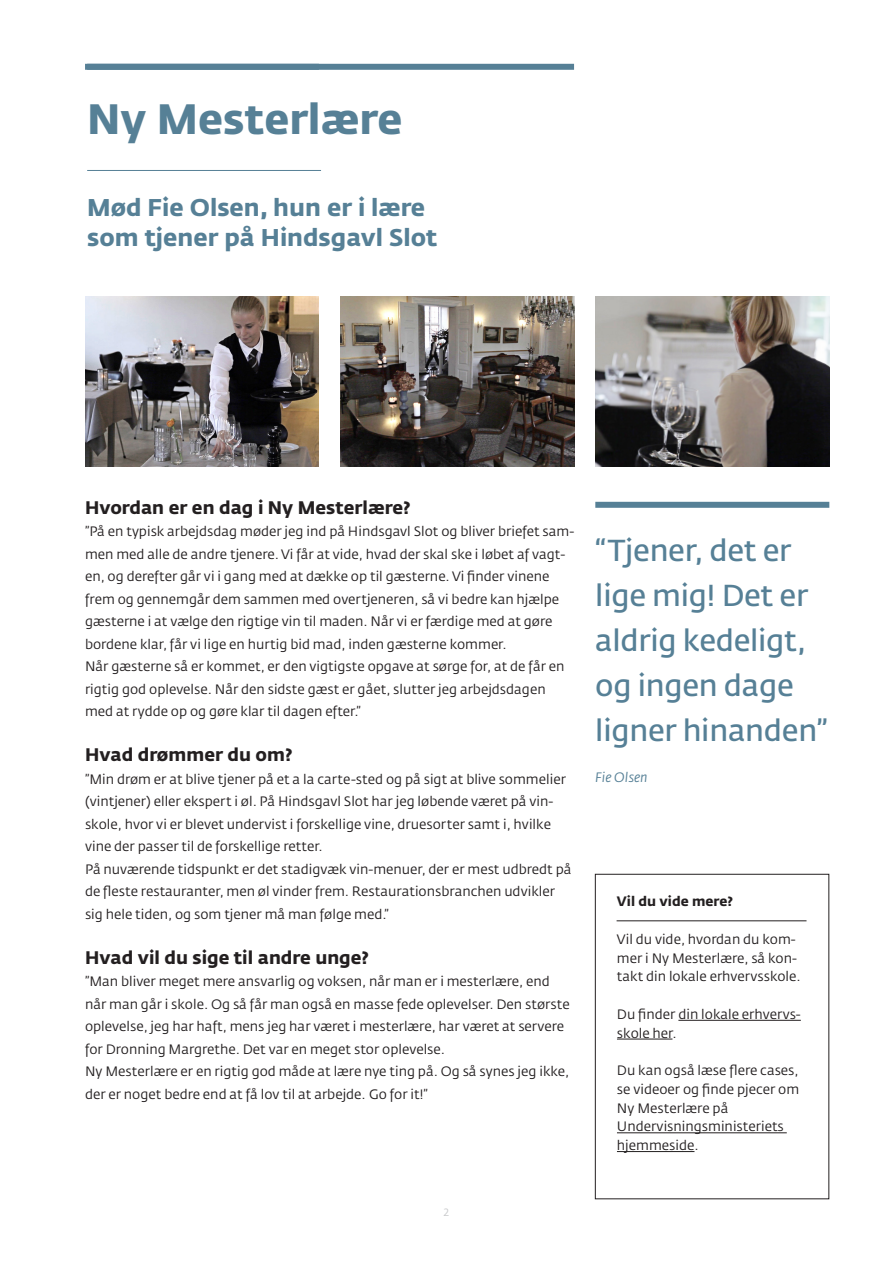
<style>
.page{position:relative;width:893px;height:1263px;background:#fff}
.page>*{position:absolute;margin:0;border:0;box-sizing:border-box;transform-origin:0 0}
.Overskrift_forside{font:700 42px "Fedra Sans Std";color:#568096}
.Citat_mellem{font:600 30px/45px "Fedra Sans Std";letter-spacing:-.01em;color:#568096}
.Underrubbrik_forside{font:700 24px "Fedra Sans Std";color:#568096}
.Mellemrubbrik_copy{font:700 18px "Fedra Sans Std";color:#231f20}
.Brødtekst_sans{font:700 18px "Fedra Sans Std";color:#231f20}
.Brødtekst_sans-2{font:13.5px/22.5px "Fedra Sans Std";color:#231f20}
.Fakta_brødtekst_sort{font:13.5px/18.8px "Fedra Sans Std";color:#231f20}
.Fakta_overskrift_mel{font:700 13.5px "Fedra Sans Std";color:#231f20}
.Citat_mellem-2{font:italic 13.5px "Fedra Sans Std";color:#568096}
.Sidetal_højre{font:10.5px "Fedra Sans Std";color:#c7c8ca}
</style>
<div class="page">
<div style="left:85px;top:64px;width:234px;height:6px;background:#568096"></div>
<img style="left:85px;top:296px;width:234px;height:170px">
<img style="left:595px;top:296px;width:234px;height:170px">
<img style="left:340px;top:296px;width:234px;height:170px">
<div style="left:87px;top:64px;width:487px;height:6px;background:#568096"></div>
<hr style="left:87px;top:170px;width:234px;height:1px;background:#568096">
<hr style="left:678px;top:1020px;width:123px;height:1px;background:#231f20">
<hr style="left:617px;top:1039px;width:55px;height:1px;background:#231f20">
<hr style="left:617px;top:1132px;width:170px;height:1px;background:#231f20">
<hr style="left:617px;top:1151px;width:77px;height:1px;background:#231f20">
<div style="left:595px;top:874px;width:234px;height:325px;border:1px solid #231f20"></div>
<hr style="left:617px;top:920px;width:189px;height:1px;background:#231f20">
<div style="left:595px;top:502px;width:234px;height:6px;background:#568096"></div>
<p class="Overskrift_forside" style="left:87px;top:92px;width:317px">Ny Mesterlære</p>
<p class="Underrubbrik_forside" style="left:87px;top:192px;width:340px">Mød Fie Olsen, hun er i lære</p>
<p class="Underrubbrik_forside" style="left:87px;top:222px;width:352px">som tjener på Hindsgavl Slot</p>
<p class="Brødtekst_sans" style="left:85px;top:496px;width:327px">Hvordan er en dag i Ny Mesterlære?</p>
<p class="Brødtekst_sans-2" style="left:85px;top:520px;width:491px">”På en typisk arbejdsdag møder jeg ind på Hindsgavl Slot og bliver briefet sam-</p>
<p class="Brødtekst_sans-2" style="left:85px;top:543px;width:482px">men med alle de andre tjenere. Vi får at vide, hvad der skal ske i løbet af vagt&shy;en, og derefter går vi i gang med at dække op til gæsterne. Vi finder vinene frem og gennemgår dem sammen med overtjeneren, så vi bedre kan hjælpe gæsterne i at vælge den rigtige vin til maden. Når vi er færdige med at gøre bordene klar, får vi lige en hurtig bid mad, inden gæsterne kommer.</p>
<p class="Brødtekst_sans-2" style="left:85px;top:655px;width:481px">Når gæsterne så er kommet, er den vigtigste opgave at sørge for, at de får en</p>
<p class="Brødtekst_sans-2" style="left:85px;top:678px;width:462px">rigtig god oplevelse. Når den sidste gæst er gået, slutter jeg arbejdsdagen med at rydde op og gøre klar til dagen efter.”</p>
<p class="Mellemrubbrik_copy" style="left:85px;top:743px;width:209px">Hvad drømmer du om?</p>
<p class="Brødtekst_sans-2" style="left:85px;top:768px;width:482px">”Min drøm er at blive tjener på et a la carte-sted og på sigt at blive sommelier (vintjener) eller ekspert i øl. På Hindsgavl Slot har jeg løbende været på vin-</p>
<p class="Brødtekst_sans-2" style="left:85px;top:813px;width:467px">skole, hvor vi er blevet undervist i forskellige vine, druesorter samt i, hvilke vine der passer til de forskellige retter.</p>
<p class="Brødtekst_sans-2" style="left:85px;top:858px;width:488px">På nuværende tidspunkt er det stadigvæk vin-menuer, der er mest udbredt på de fleste restauranter, men øl vinder frem. Restaurationsbranchen udvikler sig hele tiden, og som tjener må man følge med.”</p>
<p class="Mellemrubbrik_copy" style="left:85px;top:946px;width:286px">Hvad vil du sige til andre unge?</p>
<p class="Brødtekst_sans-2" style="left:85px;top:970px;width:486px">”Man bliver meget mere ansvarlig og voksen, når man er i mesterlære, end når man går i skole. Og så får man også en masse fede oplevelser. Den største oplevelse, jeg har haft, mens jeg har været i mesterlære, har været at servere for Dronning Margrethe. Det var en meget stor oplevelse.</p>
<p class="Brødtekst_sans-2" style="left:85px;top:1060px;width:486px">Ny Mesterlære er en rigtig god måde at lære nye ting på. Og så synes jeg ikke, der er noget bedre end at få lov til at arbejde. Go for it!”</p>
<p class="Sidetal_højre" style="left:444px;top:1206px;width:7px">2</p>
<p class="Citat_mellem" style="left:595px;top:528px;width:234px">“Tjener, det er lige mig! Det er aldrig kedeligt, og ingen dage ligner hinanden”</p>
<p class="Citat_mellem-2" style="left:595px;top:769px;width:54px">Fie Olsen</p>
<p class="Fakta_overskrift_mel" style="left:617px;top:893px;width:118px">Vil du vide mere?</p>
<p class="Fakta_brødtekst_sort" style="left:617px;top:930px;width:180px">Vil du vide, hvordan du kom-</p>
<p class="Fakta_brødtekst_sort" style="left:617px;top:949px;width:182px">mer i Ny Mesterlære, så kon-</p>
<p class="Fakta_brødtekst_sort" style="left:617px;top:967px;width:185px">takt din lokale erhvervsskole.</p>
<p class="Fakta_brødtekst_sort" style="left:617px;top:1005px;width:185px">Du finder din lokale erhvervs&shy;skole her.</p>
<p class="Fakta_brødtekst_sort" style="left:617px;top:1061px;width:184px">Du kan også læse flere cases, se videoer og finde pjecer om<br>Ny Mesterlære på<br>Undervisningsministeriets hjemmeside.</p>
</div>
